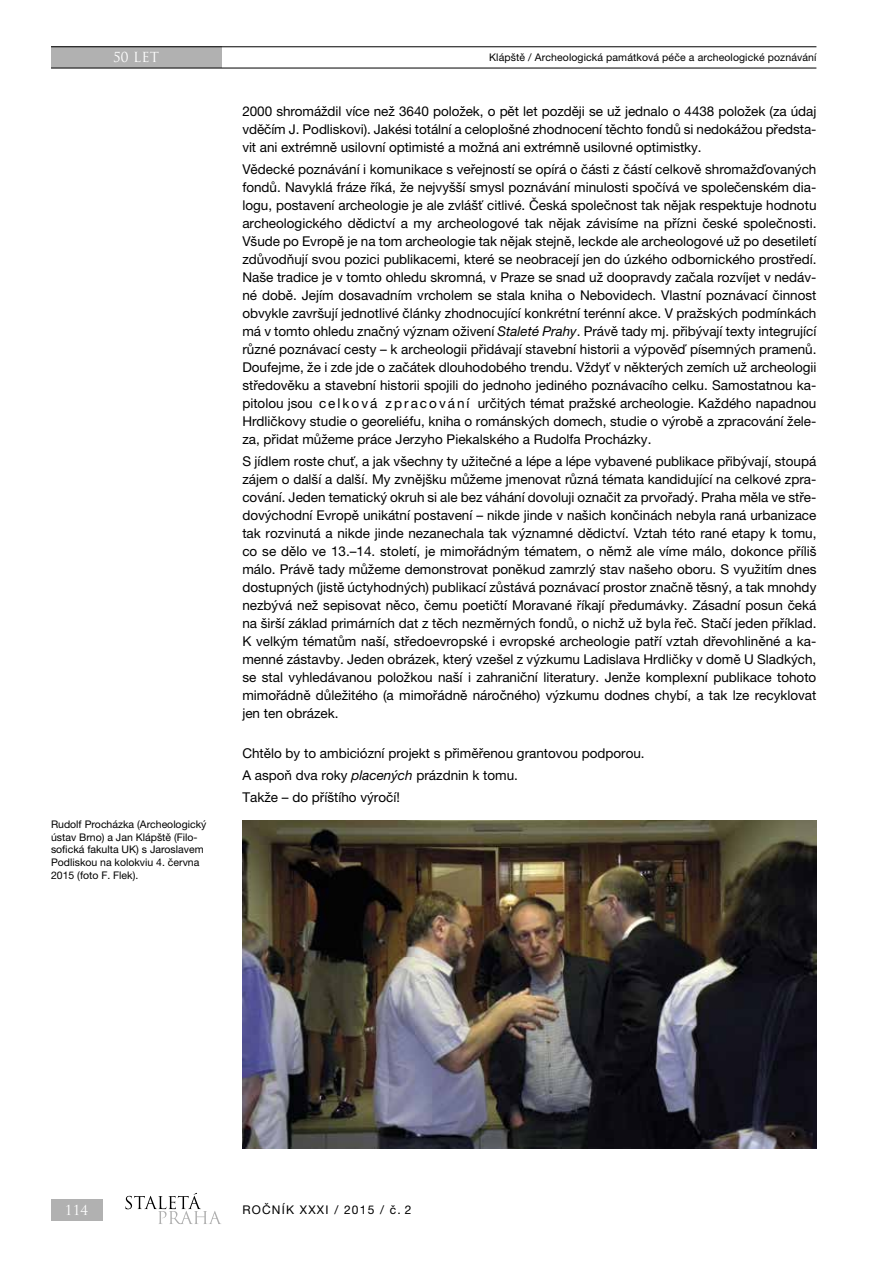
<style>
.page{position:relative;width:893px;height:1263px;background:#fff}
.page>*{position:absolute;margin:0;border:0;box-sizing:border-box;transform-origin:0 0}
.t1{font:13.5px/18px "Helvetica Neue LT Pro";color:#000;text-align:justify}
.t2{font:13.5px "Trajan Pro";letter-spacing:.01em;color:#fff}
.t3{font:12px "Helvetica Neue LT Pro";letter-spacing:.1em;color:#000}
.t4{font:10.5px/12.6px "Helvetica Neue LT Pro";color:#000}
.s1{font-style:italic}
</style>
<div class="page">
<div style="left:51px;top:47px;width:170px;height:21px;background:#b1b1b1"></div>
<div style="left:51px;top:1199px;width:51px;height:21px;background:#b1b1b1"></div>
<hr style="left:51px;top:46px;width:765px;height:1px;background:#000">
<hr style="left:51px;top:68px;width:765px;height:1px;background:#000">
<svg style="left:125px;top:1193px;width:96px;height:31px"></svg>
<img style="left:242px;top:821px;width:574px;height:327px">
<p class="t2" style="left:113px;top:49px;width:48px">50 let</p>
<p class="t4" style="left:51px;top:818px;width:157px">Rudolf Procházka (Archeologický ústav Brno) a Jan Klápště (Filo&shy;sofická fakulta UK) s Jaroslavem<br>Podliskou na kolokviu 4. června<br>2015 (foto F. Flek).</p>
<p class="t4" style="left:489px;top:51px;width:329px">Klápště / Archeologická památková péče a archeologické poznávání</p>
<p class="t1" style="left:242px;top:102px;width:576px">2000 shromáždil více než 3640 položek, o pět let později se už jednalo o 4438 položek (za údaj vděčím J. Podliskovi). Jakési totální a celoplošné zhodnocení těchto fondů si nedokážou předsta&shy;vit ani extrémně usilovní optimisté a možná ani extrémně usilovné optimistky.</p>
<p class="t1" style="left:242px;top:160px;width:576px">Vědecké poznávání i komunikace s veřejností se opírá o části z částí celkově shromažďovaných fondů. Navyklá fráze říká, že nejvyšší smysl poznávání minulosti spočívá ve společenském dia&shy;logu, postavení archeologie je ale zvlášť citlivé. Česká společnost tak nějak respektuje hodnotu archeologického dědictví a my archeologové tak nějak závisíme na přízni české společnosti.<br>Všude po Evropě je na tom archeologie tak nějak stejně, leckde ale archeologové už po desetiletí zdůvodňují svou pozici publikacemi, které se neobracejí jen do úzkého odbornického prostředí.<br>Naše tradice je v tomto ohledu skromná, v Praze se snad už doopravdy začala rozvíjet v nedáv&shy;né době. Jejím dosavadním vrcholem se stala kniha o Nebovidech. Vlastní poznávací činnost obvykle završují jednotlivé články zhodnocující konkrétní terénní akce. V pražských podmínkách má v tomto ohledu značný význam oživení <span class="s1">Staleté Prahy</span>. Právě tady mj. přibývají texty integrující různé poznávací cesty – k archeologii přidávají stavební historii a výpověď písemných pramenů.<br>Doufejme, že i zde jde o začátek dlouhodobého trendu. Vždyť v některých zemích už archeologii středověku a stavební historii spojili do jednoho jediného poznávacího celku. Samostatnou ka&shy;pitolou jsou c e l k o v á z p r a c o v á n í určitých témat pražské archeologie. Každého napadnou Hrdličkovy studie o georeliéfu, kniha o románských domech, studie o výrobě a zpracování žele&shy;za, přidat můžeme práce Jerzyho Piekalského a Rudolfa Procházky.</p>
<p class="t1" style="left:242px;top:452px;width:576px">S jídlem roste chuť, a jak všechny ty užitečné a lépe a lépe vybavené publikace přibývají, stoupá zájem o další a další. My zvnějšku můžeme jmenovat různá témata kandidující na celkové zpra&shy;cování. Jeden tematický okruh si ale bez váhání dovoluji označit za prvořadý. Praha měla ve stře&shy;dovýchodní Evropě unikátní postavení – nikde jinde v našich končinách nebyla raná urbanizace tak rozvinutá a nikde jinde nezanechala tak významné dědictví. Vztah této rané etapy k tomu, co se dělo ve 13.–14. století, je mimořádným tématem, o němž ale víme málo, dokonce příliš málo. Právě tady můžeme demonstrovat poněkud zamrzlý stav našeho oboru. S využitím dnes dostupných (jistě úctyhodných) publikací zůstává poznávací prostor značně těsný, a tak mnohdy nezbývá než sepisovat něco, čemu poetičtí Moravané říkají předumávky. Zásadní posun čeká na širší základ primárních dat z těch nezměrných fondů, o nichž už byla řeč. Stačí jeden příklad.<br>K velkým tématům naší, středoevropské i evropské archeologie patří vztah dřevohliněné a ka&shy;menné zástavby. Jeden obrázek, který vzešel z výzkumu Ladislava Hrdličky v domě U Sladkých, se stal vyhledávanou položkou naší i zahraniční literatury. Jenže komplexní publikace tohoto mimořádně důležitého (a mimořádně náročného) výzkumu dodnes chybí, a tak lze recyklovat jen ten obrázek.</p>
<p class="t1" style="left:242px;top:741px;width:404px;line-height:22.2px;text-align:left">Chtělo by to ambiciózní projekt s přiměřenou grantovou podporou.<br>A aspoň dva roky <span class="s1">placených</span> prázdnin k tomu.<br>Takže – do příštího výročí!</p>
<p class="t2" style="left:65px;top:1201px;width:25px">114</p>
<p class="t3" style="left:242px;top:1203px;width:170px">ROČNÍK XXXI / 2015 / č. 2</p>
</div>
